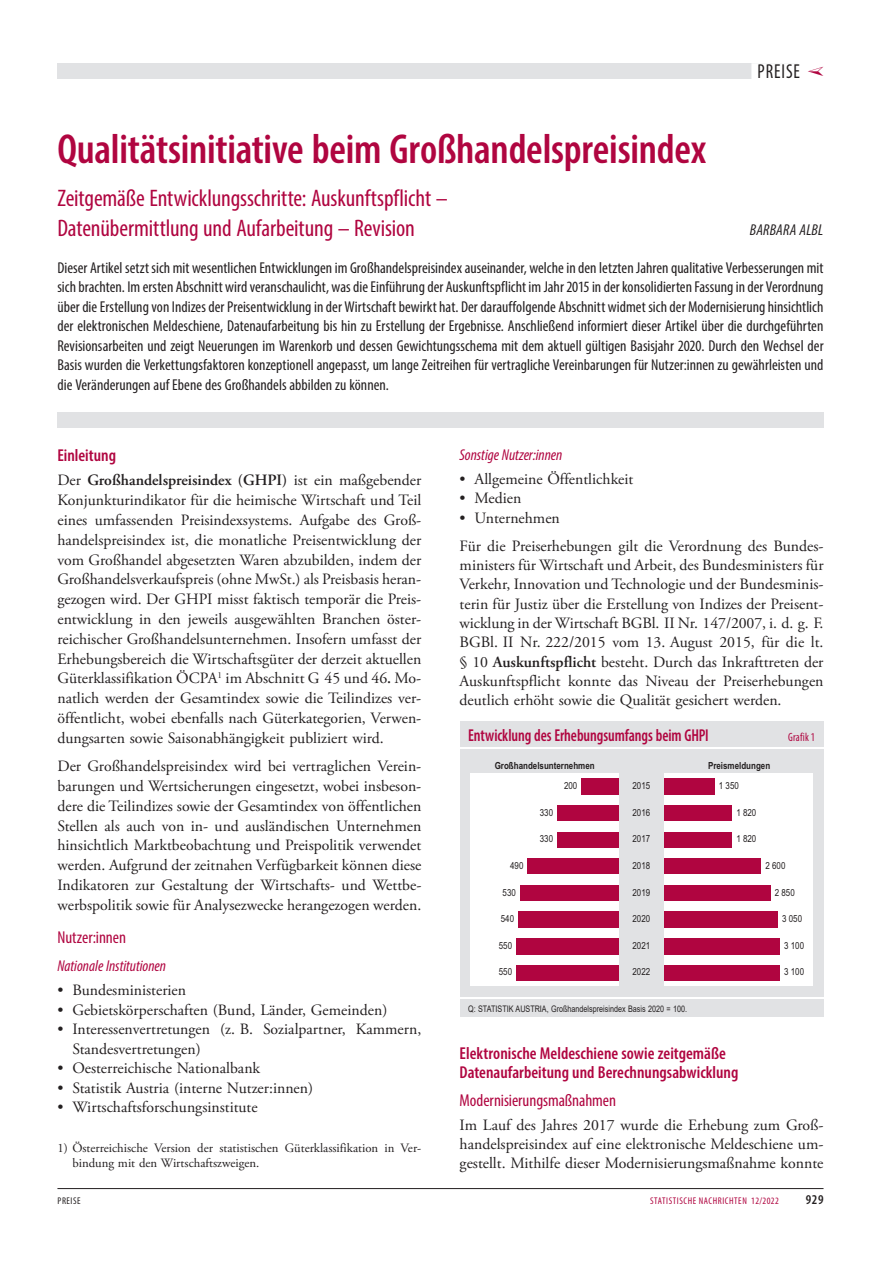
<style>
.page{position:relative;width:881px;height:1263px;background:#fff}
.page>*{position:absolute;margin:0;border:0;box-sizing:border-box;transform-origin:0 0}
.t1{font:600 condensed 42px "Myriad Pro";letter-spacing:-.005em;color:#b00540}
.t2{font:condensed 24px/30px "Myriad Pro";letter-spacing:-.005em;color:#b00540}
.t3{font:condensed 20.25px "Myriad Pro";letter-spacing:.05em;color:#231f20;scale:.9 1}
.t4{font:600 condensed 17.25px/19.4px "Myriad Pro";color:#b00540}
.t5{font:600 condensed 17.25px "Myriad Pro";color:#b00540;scale:.9 1}
.t6{font:condensed 17.25px "Myriad Pro";letter-spacing:-.005em;color:#b00540}
.t7{font:15.75px/19.8px "Adobe Garamond Pro";color:#231f20;text-align:justify}
.t8{font:condensed 15.75px/19.5px "Myriad Pro";color:#231f20;text-align:justify}
.t9{font:italic condensed 15.75px "Myriad Pro";color:#b00540}
.t10{font:italic condensed 15.75px "Myriad Pro";letter-spacing:.01em;color:#231f20}
.t11{font:600 condensed 13.5px "Myriad Pro";color:#231f20}
.t12{font:12.75px/15px "Adobe Garamond Pro";color:#231f20}
.t13{font:condensed 12px "Myriad Pro";letter-spacing:.015em;color:#b00540;scale:.9 1}
.t14{font:9.75px "Arial Narrow";color:#231f20}
.t15{font:700 9.75px "Arial Narrow";color:#231f20}
.t16{font:condensed 9.75px "Myriad Pro";letter-spacing:.06em;color:#b00540}
.t17{font:condensed 9.75px "Myriad Pro";letter-spacing:.06em;color:#231f20}
.t18{font:9px "Arial";color:#231f20;scale:.8 1}
.s1{font-weight:600}
</style>
<div class="page">
<hr style="left:57px;top:1188px;width:766px;height:1px;background:#231f20">
<div style="left:57px;top:64px;width:740px;height:15px;background:#e1e2e4"></div>
<div style="left:751px;top:63px;width:48px;height:18px;background:#fff"></div>
<div style="left:57px;top:412px;width:766px;height:15px;background:#e1e2e4"></div>
<div style="left:459px;top:749px;width:364px;height:248px;background:#e1e2e4"></div>
<div style="left:459px;top:721px;width:364px;height:26px;background:#e1e2e4"></div>
<div style="left:459px;top:1000px;width:364px;height:17px;background:#e1e2e4"></div>
<div style="left:664px;top:773px;width:149px;height:213px;background:#fff"></div>
<div style="left:664px;top:778px;width:50px;height:17px;background:#b00540"></div>
<div style="left:664px;top:805px;width:68px;height:16px;background:#b00540"></div>
<div style="left:664px;top:832px;width:68px;height:16px;background:#b00540"></div>
<div style="left:664px;top:858px;width:96px;height:16px;background:#b00540"></div>
<div style="left:664px;top:885px;width:106px;height:16px;background:#b00540"></div>
<div style="left:664px;top:911px;width:113px;height:16px;background:#b00540"></div>
<div style="left:664px;top:938px;width:115px;height:16px;background:#b00540"></div>
<div style="left:664px;top:965px;width:115px;height:16px;background:#b00540"></div>
<div style="left:469px;top:773px;width:149px;height:213px;background:#fff"></div>
<div style="left:581px;top:778px;width:37px;height:17px;background:#b00540"></div>
<div style="left:557px;top:805px;width:61px;height:16px;background:#b00540"></div>
<div style="left:557px;top:832px;width:61px;height:16px;background:#b00540"></div>
<div style="left:527px;top:858px;width:91px;height:16px;background:#b00540"></div>
<div style="left:520px;top:885px;width:98px;height:16px;background:#b00540"></div>
<div style="left:518px;top:911px;width:100px;height:16px;background:#b00540"></div>
<div style="left:516px;top:938px;width:102px;height:16px;background:#b00540"></div>
<div style="left:516px;top:965px;width:102px;height:16px;background:#b00540"></div>
<p class="t3" style="left:757px;top:59px;width:48px">PREISE</p>
<h1 class="t1" style="left:57px;top:123px;width:650px">Qualitätsinitiative beim Großhandelspreisindex</h1>
<h2 class="t2" style="left:57px;top:182px;width:391px">Zeitgemäße Entwicklungsschritte: Auskunftspflicht –<br>Datenübermittlung und Aufarbeitung – Revision</h2>
<p class="t10" style="left:749px;top:221px;width:75px">BARBARA ALBL</p>
<p class="t8" style="left:57px;top:257px;width:767px">Dieser Artikel setzt sich mit wesentlichen Entwicklungen im Großhandelspreisindex auseinander, welche in den letzten Jahren qualitative Verbesserungen mit sich brachten. Im ersten Abschnitt wird veranschaulicht, was die Einführung der Auskunftspflicht im Jahr 2015 in der konsolidierten Fassung in der Verordnung über die Erstellung von Indizes der Preisentwicklung in der Wirtschaft bewirkt hat. Der darauffolgende Abschnitt widmet sich der Modernisierung hinsichtlich der elektronischen Meldeschiene, Datenaufarbeitung bis hin zu Erstellung der Ergebnisse. Anschließend informiert dieser Artikel über die durchgeführten Revisionsarbeiten und zeigt Neuerungen im Warenkorb und dessen Gewichtungsschema mit dem aktuell gültigen Basisjahr 2020. Durch den Wechsel der Basis wurden die Verkettungsfaktoren konzeptionell angepasst, um lange Zeitreihen für vertragliche Vereinbarungen für Nutzer:innen zu gewährleisten und die Veränderungen auf Ebene des Großhandels abbilden zu können.</p>
<p class="t4" style="left:57px;top:446px;width:60px">Einleitung</p>
<p class="t7" style="left:57px;top:471px;width:365px">Der <span class="s1">Großhandelspreisindex (GHPI)</span> ist ein maßgebender Konjunkturindikator für die heimische Wirtschaft und Teil eines umfassenden Preisindexsystems. Aufgabe des Groß&shy;handelspreisindex ist, die monatliche Preisentwicklung der vom Großhandel abgesetzten Waren abzubilden, indem der Großhandelsverkaufspreis (ohne MwSt.) als Preisbasis heran&shy;gezogen wird. Der GHPI misst faktisch temporär die Preis&shy;entwicklung in den jeweils ausgewählten Branchen öster&shy;reichischer Großhandelsunternehmen. Insofern umfasst der Erhebungsbereich die Wirtschaftsgüter der derzeit aktuellen Güterklassifikation ÖCPA<sup>1</sup> im Abschnitt G 45 und 46<span class="s1">.</span> Mo&shy;natlich werden der Gesamtindex sowie die Teilindizes ver&shy;öffentlicht, wobei ebenfalls nach Güterkategorien, Verwen&shy;dungsarten sowie Saisonabhängigkeit publiziert wird.</p>
<p class="t7" style="left:57px;top:757px;width:365px">Der Großhandelspreisindex wird bei vertraglichen Verein&shy;barungen und Wertsicherungen eingesetzt, wobei insbeson&shy;dere die Teilindizes sowie der Gesamtindex von öffentlichen Stellen als auch von in- und ausländischen Unternehmen hinsichtlich Marktbeobachtung und Preispolitik verwendet werden. Aufgrund der zeitnahen Verfügbarkeit können diese Indikatoren zur Gestaltung der Wirtschafts- und Wettbe&shy;werbspolitik sowie für Analysezwecke herangezogen werden.</p>
<p class="t6" style="left:57px;top:927px;width:70px">Nutzer:innen</p>
<p class="t9" style="left:57px;top:956px;width:110px">Nationale Institutionen</p>
<p class="t7" style="left:57px;top:981px;width:130px">• Bundesministerien</p>
<p class="t7" style="left:57px;top:1000px;width:331px">• Gebietskörperschaften (Bund, Länder, Gemeinden)</p>
<p class="t7" style="left:72px;top:1020px;width:350px;text-indent:-15px">• Interessenvertretungen (z. B. Sozialpartner, Kammern,<br>Standesvertretungen)</p>
<p class="t7" style="left:57px;top:1059px;width:204px">• Oesterreichische Nationalbank</p>
<p class="t7" style="left:57px;top:1078px;width:257px">• Statistik Austria (interne Nutzer:innen)</p>
<p class="t7" style="left:57px;top:1098px;width:202px">• Wirtschaftsforschungsinstitute</p>
<p class="t12" style="left:72px;top:1141px;width:350px;text-indent:-15px">1) Österreichische Version der statistischen Güterklassifikation in Ver&shy;bindung mit den Wirtschaftszweigen.</p>
<p class="t9" style="left:459px;top:445px;width:104px">Sonstige Nutzer:innen</p>
<p class="t7" style="left:459px;top:470px;width:175px">• Allgemeine Öffentlichkeit</p>
<p class="t7" style="left:459px;top:489px;width:63px">• Medien</p>
<p class="t7" style="left:459px;top:504px;width:365px;line-height:27.9px">• Unternehmen<br>Für die Preiserhebungen gilt die Verordnung des Bundes-</p>
<p class="t7" style="left:459px;top:556px;width:365px;line-height:19.4px">ministers für Wirtschaft und Arbeit, des Bundesministers für Verkehr, Innovation und Technologie und der Bundesminis&shy;terin für Justiz über die Erstellung von Indizes der Preisent&shy;wicklung in der Wirtschaft BGBl. II Nr. 147/2007, i. d. g. F.<br>BGBl. II Nr. 222/2015 vom 13. August 2015, für die lt. § 10 <span class="s1">Auskunftspflicht</span> besteht. Durch das Inkrafttreten der Auskunftspflicht konnte das Niveau der Preiserhebungen deutlich erhöht sowie die Qualität gesichert werden.</p>
<p class="t5" style="left:468px;top:724px;width:269px">Entwicklung des Erhebungsumfangs beim GHPI</p>
<p class="t13" style="left:788px;top:729px;width:31px">Grafik 1</p>
<p class="t15" style="left:494px;top:758px;width:101px">Großhandelsunternehmen</p>
<p class="t14" style="left:564px;top:779px;width:15px">200</p>
<p class="t14" style="left:539px;top:805px;width:15px">330</p>
<p class="t14" style="left:539px;top:832px;width:15px">330</p>
<p class="t14" style="left:510px;top:858px;width:15px">490</p>
<p class="t14" style="left:502px;top:885px;width:15px">530</p>
<p class="t14" style="left:500px;top:911px;width:15px">540</p>
<p class="t14" style="left:498px;top:938px;width:15px">550</p>
<p class="t14" style="left:498px;top:965px;width:15px">550</p>
<p class="t14" style="left:632px;top:779px;width:19px">2015</p>
<p class="t14" style="left:632px;top:805px;width:19px">2016</p>
<p class="t14" style="left:632px;top:832px;width:19px">2017</p>
<p class="t14" style="left:632px;top:858px;width:19px">2018</p>
<p class="t14" style="left:632px;top:885px;width:19px">2019</p>
<p class="t14" style="left:632px;top:912px;width:19px">2020</p>
<p class="t14" style="left:632px;top:938px;width:19px">2021</p>
<p class="t14" style="left:632px;top:965px;width:19px">2022</p>
<p class="t18" style="left:468px;top:1002px;width:275px">Q: STATISTIK AUSTRIA, Großhandelspreisindex Basis 2020 = 100.</p>
<p class="t15" style="left:707px;top:758px;width:64px">Preismeldungen</p>
<p class="t14" style="left:718px;top:779px;width:22px">1 350</p>
<p class="t14" style="left:736px;top:805px;width:22px">1 820</p>
<p class="t14" style="left:736px;top:832px;width:22px">1 820</p>
<p class="t14" style="left:765px;top:858px;width:22px">2 600</p>
<p class="t14" style="left:774px;top:885px;width:22px">2 850</p>
<p class="t14" style="left:781px;top:911px;width:22px">3 050</p>
<p class="t14" style="left:783px;top:938px;width:22px">3 100</p>
<p class="t14" style="left:783px;top:965px;width:22px">3 100</p>
<p class="t4" style="left:459px;top:1043px;width:280px">Elektronische Meldeschiene sowie zeitgemäße<br>Datenaufarbeitung und Berechnungsabwicklung</p>
<p class="t6" style="left:459px;top:1090px;width:158px">Modernisierungsmaßnahmen</p>
<p class="t7" style="left:459px;top:1115px;width:365px;line-height:19.4px">Im Lauf des Jahres 2017 wurde die Erhebung zum Groß&shy;handelspreisindex auf eine elektronische Meldeschiene um&shy;gestellt. Mithilfe dieser Modernisierungsmaßnahme konnte</p>
<p class="t17" style="left:57px;top:1195px;width:25px">PREISE</p>
<p class="t16" style="left:650px;top:1195px;width:130px">STATISTISCHE NACHRICHTEN 12/2022</p>
<p class="t11" style="left:805px;top:1191px;width:19px">929</p>
</div>
